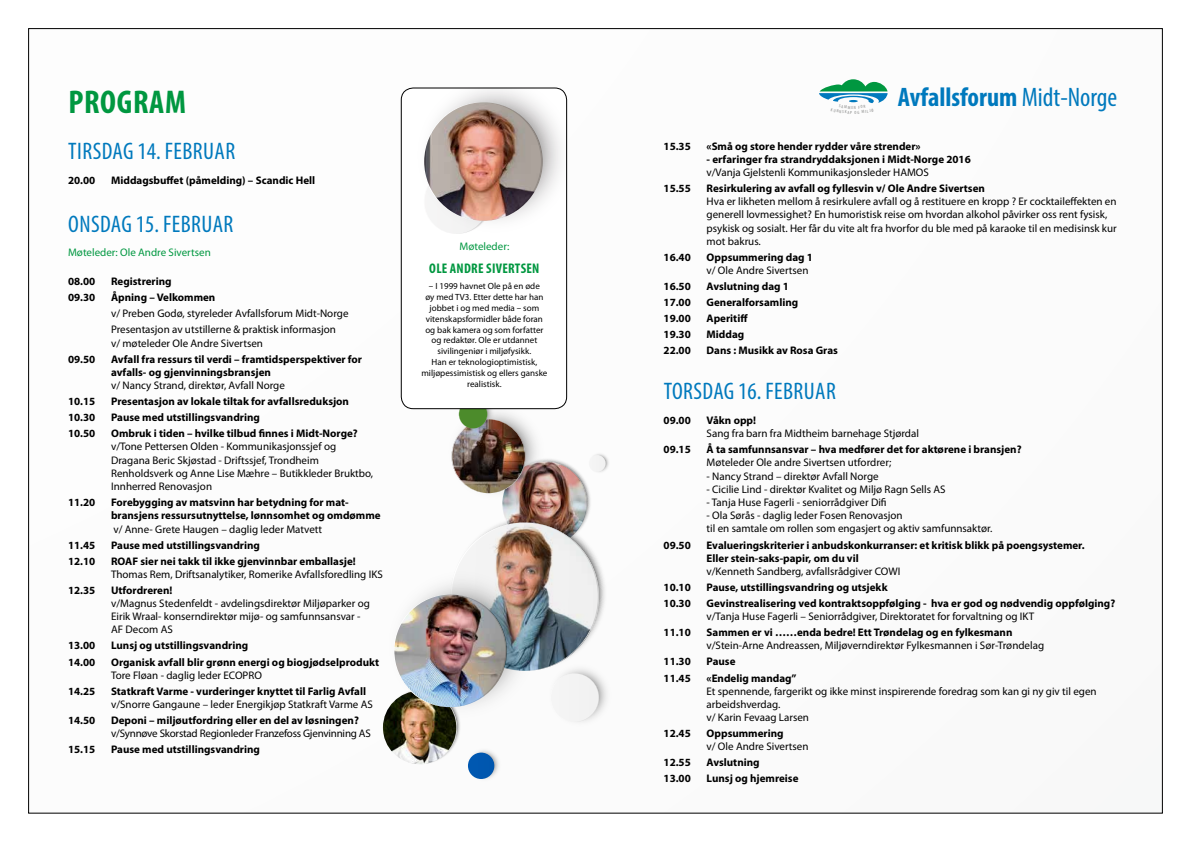
<style>
.page{position:relative;width:1191px;height:842px;background:#fff}
.page>*{position:absolute;margin:0;border:0;box-sizing:border-box;transform-origin:0 0}
.t1{font:700 condensed 33px "Myriad Pro";letter-spacing:.02em;color:#009740}
.t2{font:700 condensed 26.8px "Myriad Pro";color:#0079bd}
.t3{font:condensed 24px "Myriad Pro";letter-spacing:.02em;color:#0079bd}
.t4{font:700 condensed 14px "Myriad Pro";letter-spacing:.02em;color:#009740}
.t5{font:11px/13.2px "Myriad Pro";color:#000}
.t6{font:700 11px/13.2px "Myriad Pro";color:#000}
.t7{font:11px "Myriad Pro";letter-spacing:-.02em;color:#000}
.t8{font:11px "Myriad Pro";color:#009740}
.t9{font:9px/10.8px "Myriad Pro";color:#000;text-align:center}
.s1{font-weight:400}
</style>
<div class="page">
<img style="left:382px;top:392px;width:227px;height:388px">
<div style="left:468px;top:752px;width:26px;height:27px;background:#0057b0;border-radius:50%"></div>
<div style="left:401px;top:88px;width:165px;height:321px;background:#fff;border-radius:12px"></div>
<div style="left:401px;top:88px;width:166px;height:321px;border:1px solid #000;border-radius:12px"></div>
<svg style="left:411px;top:88px;width:156px;height:150px"></svg>
<img style="left:424px;top:102px;width:119px;height:119px">
<svg style="left:819px;top:79px;width:68px;height:25px"></svg>
<h1 class="t1" style="left:68px;top:81px;width:119px">PROGRAM</h1>
<h2 class="t2" style="left:898px;top:80px;width:221px">Avfallsforum <span class="s1">Midt-Norge</span></h2>
<h3 class="t3" style="left:68px;top:137px;width:168px">TIRSDAG 14. FEBRUAR</h3>
<p class="t6" style="left:68px;top:174px;width:29px">20.00</p>
<p class="t6" style="left:111px;top:174px;width:206px">Middagsbuffet (påmelding) – Scandic Hell</p>
<h3 class="t3" style="left:68px;top:209px;width:167px">ONSDAG 15. FEBRUAR</h3>
<p class="t8" style="left:68px;top:246px;width:144px">Møteleder: Ole Andre Sivertsen</p>
<p class="t6" style="left:68px;top:275px;width:29px">08.00</p>
<p class="t6" style="left:111px;top:275px;width:62px">Registrering</p>
<p class="t6" style="left:68px;top:291px;width:29px">09.30</p>
<p class="t6" style="left:111px;top:291px;width:106px">Åpning – Velkommen</p>
<p class="t5" style="left:111px;top:306px;width:239px;line-height:16px">v/ Preben Godø, styreleder Avfallsforum Midt-Norge<br>Presentasjon av utstillerne &amp; praktisk informasjon</p>
<p class="t5" style="left:111px;top:336px;width:153px">v/ møteleder Ole Andre Sivertsen</p>
<p class="t6" style="left:68px;top:353px;width:29px">09.50</p>
<p class="t6" style="left:111px;top:353px;width:252px">Avfall fra ressurs til verdi – framtidsperspektiver for avfalls- og gjenvinningsbransjen</p>
<p class="t5" style="left:111px;top:379px;width:175px">v/ Nancy Strand, direktør, Avfall Norge</p>
<p class="t6" style="left:68px;top:395px;width:29px">10.15</p>
<p class="t6" style="left:111px;top:395px;width:239px">Presentasjon av lokale tiltak for avfallsreduksjon</p>
<p class="t6" style="left:68px;top:411px;width:29px">10.30</p>
<p class="t6" style="left:111px;top:411px;width:150px">Pause med utstillingsvandring</p>
<p class="t6" style="left:68px;top:427px;width:29px">10.50</p>
<p class="t6" style="left:111px;top:427px;width:248px">Ombruk i tiden – hvilke tilbud finnes i Midt-Norge?</p>
<p class="t5" style="left:111px;top:440px;width:264px">v/Tone Pettersen Olden - Kommunikasjonssjef og Dragana Beric Skjøstad - Driftssjef, Trondheim Renholdsverk og Anne Lise Mæhre – Butikkleder Bruktbo, Innherred Renovasjon</p>
<p class="t6" style="left:68px;top:496px;width:29px">11.20</p>
<p class="t6" style="left:111px;top:496px;width:271px">Forebygging av matsvinn har betydning for mat&shy;bransjens ressursutnyttelse, lønnsomhet og omdømme</p>
<p class="t5" style="left:113px;top:522px;width:210px">v/ Anne- Grete Haugen – daglig leder Matvett</p>
<p class="t6" style="left:68px;top:538px;width:29px">11.45</p>
<p class="t6" style="left:111px;top:538px;width:150px">Pause med utstillingsvandring</p>
<p class="t6" style="left:68px;top:554px;width:29px">12.10</p>
<p class="t6" style="left:111px;top:554px;width:246px">ROAF sier nei takk til ikke gjenvinnbar emballasje!</p>
<p class="t5" style="left:111px;top:567px;width:273px">Thomas Rem, Driftsanalytiker, Romerike Avfallsforedling IKS</p>
<p class="t6" style="left:68px;top:584px;width:29px">12.35</p>
<p class="t6" style="left:111px;top:584px;width:63px">Utfordreren!</p>
<p class="t5" style="left:111px;top:596px;width:260px">v/Magnus Stedenfeldt - avdelingsdirektør Miljøparker og<br>Eirik Wraal- konserndirektør mijø- og samfunnsansvar -<br>AF Decom AS</p>
<p class="t6" style="left:68px;top:639px;width:29px">13.00</p>
<p class="t6" style="left:111px;top:639px;width:139px">Lunsj og utstillingsvandring</p>
<p class="t6" style="left:68px;top:655px;width:29px">14.00</p>
<p class="t6" style="left:111px;top:655px;width:269px">Organisk avfall blir grønn energi og biogjødselprodukt</p>
<p class="t5" style="left:111px;top:668px;width:152px">Tore Fløan - daglig leder ECOPRO</p>
<p class="t6" style="left:68px;top:685px;width:29px">14.25</p>
<p class="t6" style="left:111px;top:685px;width:256px">Statkraft Varme - vurderinger knyttet til Farlig Avfall</p>
<p class="t5" style="left:111px;top:697px;width:263px">v/Snorre Gangaune – leder Energikjøp Statkraft Varme AS</p>
<p class="t6" style="left:68px;top:714px;width:29px">14.50</p>
<p class="t6" style="left:111px;top:714px;width:249px">Deponi – miljøutfordring eller en del av løsningen?</p>
<p class="t7" style="left:111px;top:727px;width:261px">v/Synnøve Skorstad Regionleder Franzefoss Gjenvinning AS</p>
<p class="t6" style="left:68px;top:743px;width:29px">15.15</p>
<p class="t6" style="left:111px;top:743px;width:150px">Pause med utstillingsvandring</p>
<p class="t8" style="left:459px;top:239px;width:51px">Møteleder:</p>
<p class="t4" style="left:429px;top:259px;width:112px">OLE ANDRE SIVERTSEN</p>
<p class="t9" style="left:421px;top:281px;width:127px">– I 1999 havnet Ole på en øde<br>øy med TV3. Etter dette har han jobbet i og med media – som vitenskapsformidler både foran og bak kamera og som forfatter og redaktør. Ole er utdannet sivilingeniør i miljøfysikk.<br>Han er teknologioptimistisk, miljøpessimistisk og ellers ganske realistisk.</p>
<p class="t6" style="left:663px;top:139px;width:29px">15.35</p>
<p class="t6" style="left:706px;top:139px;width:216px">«Små og store hender rydder våre strender»</p>
<p class="t6" style="left:706px;top:153px;width:266px">- erfaringer fra strandryddaksjonen i Midt-Norge 2016</p>
<p class="t5" style="left:706px;top:166px;width:224px">v/Vanja Gjelstenli Kommunikasjonsleder HAMOS</p>
<p class="t6" style="left:663px;top:182px;width:29px">15.55</p>
<p class="t6" style="left:706px;top:182px;width:280px">Resirkulering av avfall og fyllesvin v/ Ole Andre Sivertsen</p>
<p class="t5" style="left:706px;top:195px;width:412px">Hva er likheten mellom å resirkulere avfall og å restituere en kropp ? Er cocktaileffekten en generell lovmessighet? En humoristisk reise om hvordan alkohol påvirker oss rent fysisk, psykisk og sosialt. Her får du vite alt fra hvorfor du ble med på karaoke til en medisinsk kur mot bakrus.</p>
<p class="t6" style="left:663px;top:251px;width:29px">16.40</p>
<p class="t6" style="left:706px;top:251px;width:108px">Oppsummering dag 1</p>
<p class="t5" style="left:706px;top:264px;width:103px">v/ Ole Andre Sivertsen</p>
<p class="t6" style="left:663px;top:280px;width:29px">16.50</p>
<p class="t6" style="left:706px;top:280px;width:84px">Avslutning dag 1</p>
<p class="t6" style="left:663px;top:296px;width:29px">17.00</p>
<p class="t6" style="left:706px;top:296px;width:93px">Generalforsamling</p>
<p class="t6" style="left:663px;top:312px;width:29px">19.00</p>
<p class="t6" style="left:706px;top:312px;width:43px">Aperitiff</p>
<p class="t6" style="left:663px;top:328px;width:29px">19.30</p>
<p class="t6" style="left:706px;top:328px;width:39px">Middag</p>
<p class="t6" style="left:663px;top:344px;width:29px">22.00</p>
<p class="t6" style="left:706px;top:344px;width:133px">Dans : Musikk av Rosa Gras</p>
<h3 class="t3" style="left:664px;top:377px;width:173px">TORSDAG 16. FEBRUAR</h3>
<p class="t6" style="left:663px;top:414px;width:29px">09.00</p>
<p class="t6" style="left:706px;top:414px;width:51px">Våkn opp!</p>
<p class="t5" style="left:706px;top:427px;width:214px">Sang fra barn fra Midtheim barnehage Stjørdal</p>
<p class="t6" style="left:663px;top:443px;width:29px">09.15</p>
<p class="t6" style="left:706px;top:443px;width:316px">Å ta samfunnsansvar – hva medfører det for aktørene i bransjen?</p>
<p class="t5" style="left:706px;top:456px;width:186px">Møteleder Ole andre Sivertsen utfordrer;</p>
<p class="t5" style="left:706px;top:469px;width:174px">- Nancy Strand – direktør Avfall Norge</p>
<p class="t5" style="left:706px;top:482px;width:240px">- Cicilie Lind - direktør Kvalitet og Miljø Ragn Sells AS</p>
<p class="t5" style="left:706px;top:496px;width:182px">- Tanja Huse Fagerli - seniorrådgiver Difi</p>
<p class="t5" style="left:706px;top:509px;width:287px">- Ola Sørås - daglig leder Fosen Renovasjon<br>til en samtale om rollen som engasjert og aktiv samfunnsaktør.</p>
<p class="t6" style="left:663px;top:538px;width:29px">09.50</p>
<p class="t6" style="left:706px;top:538px;width:379px">Evalueringskriterier i anbudskonkurranser: et kritisk blikk på poengsystemer.<br>Eller stein-saks-papir, om du vil</p>
<p class="t5" style="left:706px;top:564px;width:195px">v/Kenneth Sandberg, avfallsrådgiver COWI</p>
<p class="t6" style="left:663px;top:581px;width:29px">10.10</p>
<p class="t6" style="left:706px;top:581px;width:183px">Pause, utstillingsvandring og utsjekk</p>
<p class="t6" style="left:663px;top:597px;width:29px">10.30</p>
<p class="t6" style="left:706px;top:597px;width:410px">Gevinstrealisering ved kontraktsoppfølging - hva er god og nødvendig oppfølging?</p>
<p class="t5" style="left:706px;top:610px;width:329px">v/Tanja Huse Fagerli – Seniorrådgiver, Direktoratet for forvaltning og IKT</p>
<p class="t6" style="left:663px;top:626px;width:29px">11.10</p>
<p class="t6" style="left:706px;top:626px;width:307px">Sammen er vi ……enda bedre! Ett Trøndelag og en fylkesmann</p>
<p class="t5" style="left:706px;top:639px;width:339px">v/Stein-Arne Andreassen, Miljøverndirektør Fylkesmannen i Sør-Trøndelag</p>
<p class="t6" style="left:663px;top:655px;width:29px">11.30</p>
<p class="t6" style="left:706px;top:655px;width:30px">Pause</p>
<p class="t6" style="left:663px;top:671px;width:29px">11.45</p>
<p class="t6" style="left:706px;top:671px;width:91px">«Endelig mandag”</p>
<p class="t5" style="left:706px;top:684px;width:391px">Et spennende, fargerikt og ikke minst inspirerende foredrag som kan gi ny giv til egen arbeidshverdag.<br>v/ Karin Fevaag Larsen</p>
<p class="t6" style="left:663px;top:727px;width:29px">12.45</p>
<p class="t6" style="left:706px;top:727px;width:79px">Oppsummering</p>
<p class="t5" style="left:706px;top:740px;width:103px">v/ Ole Andre Sivertsen</p>
<p class="t6" style="left:663px;top:756px;width:29px">12.55</p>
<p class="t6" style="left:706px;top:756px;width:55px">Avslutning</p>
<p class="t6" style="left:663px;top:772px;width:29px">13.00</p>
<p class="t6" style="left:706px;top:772px;width:93px">Lunsj og hjemreise</p>
</div>
